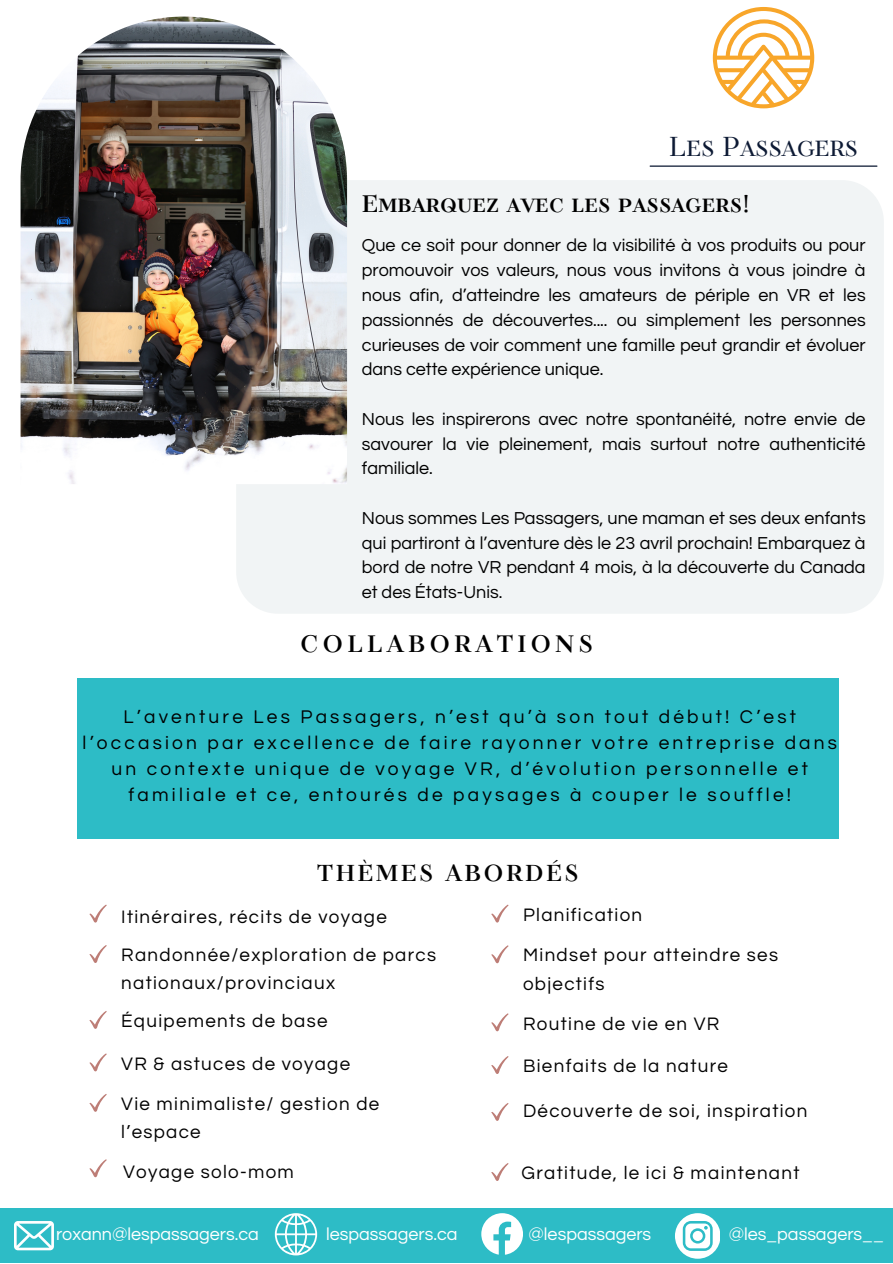
<style>
.page{position:relative;width:893px;height:1264px;background:#fff}
.page>*{position:absolute;margin:0;border:0;box-sizing:border-box;transform-origin:0 0}
.t1{font:27.15px "TT Tsars C";letter-spacing:-.02em;color:#0d1a34}
.t2{font:700 23.7px "TT Tsars C";color:#000}
.t3{font:700 23.55px "TT Tsars C";letter-spacing:.17em;color:#000}
.t4{font:700 22.8px "TT Tsars C";letter-spacing:.1em;color:#020202}
.t5{font:19.05px/25.8px "Questrial";letter-spacing:.17em;color:#000;text-align:center}
.t6{font:18.75px/28.2px "Questrial";letter-spacing:.07em;color:#020202}
.t7{font:18px/24.8px "Questrial";color:#000;text-align:justify}
.t8{font:18px "Questrial";color:#fff}
</style>
<div class="page">
<div style="left:0;top:1208px;width:892px;height:54px;background:#2dbcc6"></div>
<div style="left:236px;top:180px;width:647px;height:433px;background:#f1f4f5"></div>
<img style="left:21px;top:17px;width:326px;height:467px">
<svg style="left:14px;top:1221px;width:40px;height:29px"></svg>
<svg style="left:481px;top:1213px;width:42px;height:41px"></svg>
<svg style="left:675px;top:1213px;width:45px;height:45px"></svg>
<hr style="left:650px;top:165px;width:226px;height:2px;background:#0d1a34">
<svg style="left:712px;top:7px;width:102px;height:101px"></svg>
<div style="left:77px;top:678px;width:761px;height:161px;background:#2dbcc6"></div>
<svg style="left:89px;top:904px;width:17px;height:18px"></svg>
<svg style="left:89px;top:1053px;width:17px;height:18px"></svg>
<svg style="left:89px;top:1011px;width:17px;height:17px"></svg>
<svg style="left:89px;top:945px;width:17px;height:17px"></svg>
<svg style="left:89px;top:1094px;width:17px;height:17px"></svg>
<svg style="left:89px;top:1159px;width:17px;height:18px"></svg>
<svg style="left:491px;top:1056px;width:17px;height:17px"></svg>
<svg style="left:491px;top:904px;width:17px;height:18px"></svg>
<svg style="left:491px;top:945px;width:17px;height:18px"></svg>
<svg style="left:491px;top:1103px;width:17px;height:17px"></svg>
<svg style="left:491px;top:1013px;width:17px;height:18px"></svg>
<svg style="left:491px;top:1163px;width:17px;height:17px"></svg>
<svg style="left:275px;top:1213px;width:42px;height:42px"></svg>
<h1 class="t1" style="left:668px;top:132px;width:191px">Les Passagers</h1>
<h2 class="t2" style="left:362px;top:190px;width:390px">Embarquez avec les passagers!</h2>
<p class="t7" style="left:362px;top:233px;width:505px">Que ce soit pour donner de la visibilité à vos produits ou pour promouvoir vos valeurs, nous vous invitons à vous joindre à nous afin, d’atteindre les amateurs de périple en VR et les passionnés de découvertes.... ou simplement les personnes curieuses de voir comment une famille peut grandir et évoluer dans cette expérience unique.</p>
<p class="t7" style="left:362px;top:407px;width:505px">Nous les inspirerons avec notre spontanéité, notre envie de savourer la vie pleinement, mais surtout notre authenticité familiale.</p>
<p class="t7" style="left:362px;top:506px;width:505px">Nous sommes Les Passagers, une maman et ses deux enfants qui partiront à l’aventure dès le 23 avril prochain! Embarquez à bord de notre VR pendant 4 mois, à la découverte du Canada et des États-Unis.</p>
<p class="t3" style="left:300px;top:631px;width:294px">COLLABORATIONS</p>
<h1 class="t5" style="left:83px;top:704px;width:756px">L’aventure Les Passagers, n’est qu’à son tout début! C’est l’occasion par excellence de faire rayonner votre entreprise dans un contexte unique de voyage VR, d’évolution personnelle et familiale et ce, entourés de paysages à couper le souffle!</h1>
<h1 class="t4" style="left:317px;top:860px;width:263px">THÈMES ABORDÉS</h1>
<p class="t6" style="left:121px;top:903px;width:267px">Itinéraires, récits de voyage</p>
<p class="t6" style="left:121px;top:941px;width:316px">Randonnée/exploration de parcs nationaux/provinciaux</p>
<p class="t6" style="left:121px;top:1007px;width:208px">Équipements de base</p>
<p class="t6" style="left:121px;top:1049px;width:230px">VR &amp; astuces de voyage</p>
<p class="t6" style="left:121px;top:1090px;width:259px">Vie minimaliste/ gestion de l’espace</p>
<p class="t6" style="left:123px;top:1157px;width:172px">Voyage solo-mom</p>
<p class="t6" style="left:523px;top:901px;width:121px">Planification</p>
<p class="t6" style="left:523px;top:941px;width:256px">Mindset pour atteindre ses objectifs</p>
<p class="t6" style="left:523px;top:1009px;width:198px">Routine de vie en VR</p>
<p class="t6" style="left:523px;top:1052px;width:206px">Bienfaits de la nature</p>
<p class="t6" style="left:523px;top:1097px;width:286px">Découverte de soi, inspiration</p>
<p class="t6" style="left:521px;top:1158px;width:279px">Gratitude, le ici &amp; maintenant</p>
<p class="t8" style="left:56px;top:1225px;width:204px">roxann@lespassagers.ca</p>
<p class="t8" style="left:528px;top:1225px;width:124px">@lespassagers</p>
<p class="t8" style="left:326px;top:1225px;width:133px">lespassagers.ca</p>
<p class="t8" style="left:728px;top:1225px;width:156px">@les_passagers__</p>
</div>
